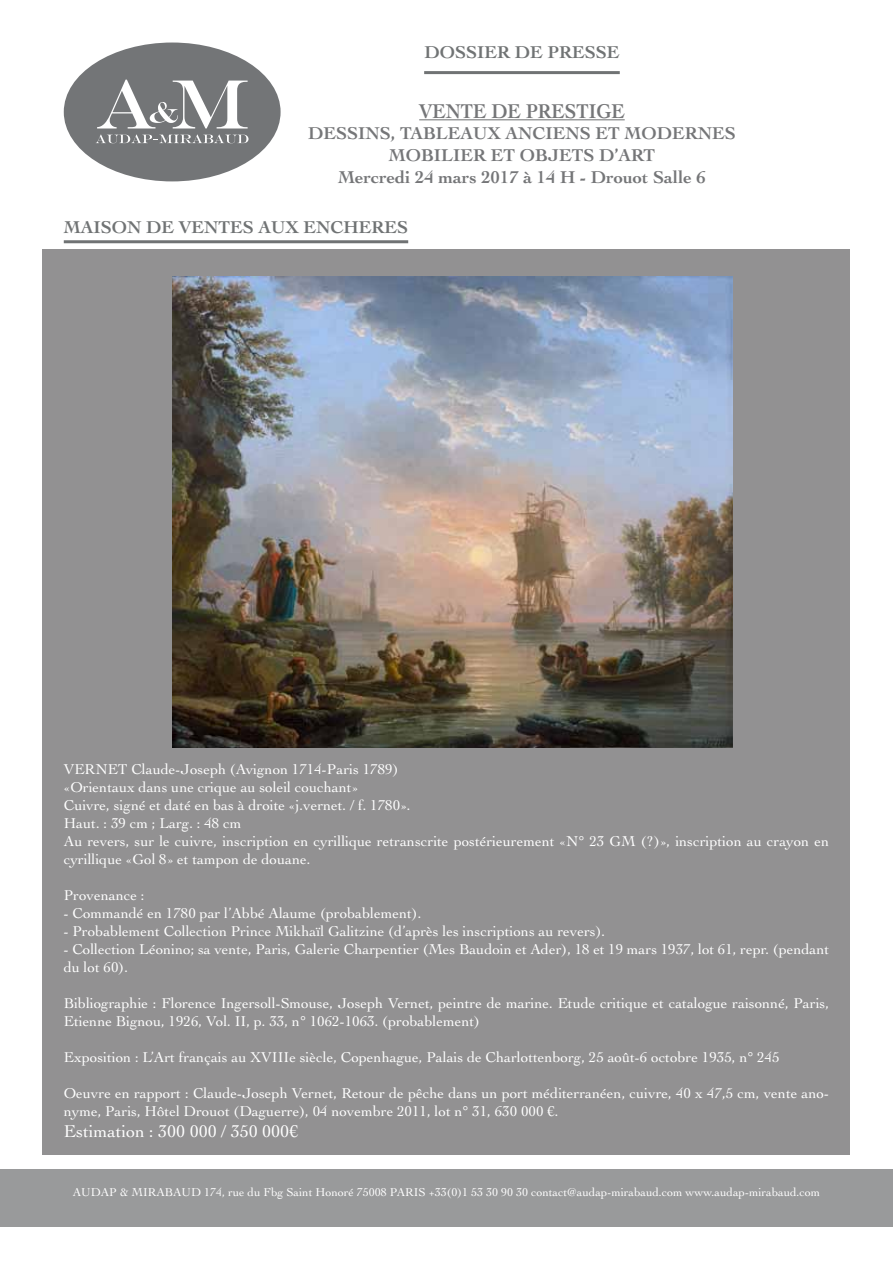
<style>
.page{position:relative;width:893px;height:1263px;background:#fff}
.page>*{position:absolute;margin:0;border:0;box-sizing:border-box;transform-origin:0 0}
.t1{font:700 21px "Cochin LT Std";color:#757678;scale:.9 1}
.t2{font:700 18px/21.6px "Cochin LT Std";color:#757678;text-align:center}
.t3{font:700 18px "Cochin LT Std";color:#707374}
.t4{font:18px "Cochin LT Std";color:#fff}
.t5{font:15px/18px "Cochin LT Std";color:#fff}
.t6{font:12px "Cochin LT Std";color:#fff}
</style>
<div class="page">
<div style="left:0;top:1169px;width:893px;height:58px;background:#999a9b"></div>
<div style="left:64px;top:43px;width:217px;height:138px;background:#737577;border-radius:50%"></div>
<svg style="left:97px;top:80px;width:151px;height:48px"></svg>
<svg style="left:96px;top:134px;width:152px;height:9px"></svg>
<hr style="left:64px;top:240px;width:344px;height:3px;background:#707374">
<hr style="left:419px;top:119px;width:206px;height:1px;background:#757678">
<hr style="left:424px;top:71px;width:196px;height:3px;background:#707374">
<div style="left:43px;top:249px;width:807px;height:905px;background:#929192"></div>
<img style="left:172px;top:277px;width:560px;height:470px">
<p class="t3" style="left:424px;top:42px;width:197px">DOSSIER DE PRESSE</p>
<h1 class="t1" style="left:419px;top:99px;width:230px">VENTE DE PRESTIGE</h1>
<p class="t2" style="left:308px;top:123px;width:429px">DESSINS, TABLEAUX ANCIENS ET MODERNES<br>MOBILIER ET OBJETS D’ART<br>Mercredi 24 mars 2017 à 14 H - Drouot Salle 6</p>
<p class="t3" style="left:64px;top:216px;width:346px">MAISON DE VENTES AUX ENCHERES</p>
<p class="t5" style="left:64px;top:760px;width:767px">VERNET Claude-Joseph (Avignon 1714-Paris 1789)<br>«Orientaux dans une crique au soleil couchant»<br>Cuivre, signé et daté en bas à droite «j.vernet. / f. 1780».<br>Haut. : 39 cm ; Larg. : 48 cm<br>Au revers, sur le cuivre, inscription en cyrillique retranscrite postérieurement «N° 23 GM (?)», inscription au crayon en cyrillique «Gol 8» et tampon de douane.</p>
<p class="t5" style="left:64px;top:886px;width:82px">Provenance :</p>
<p class="t5" style="left:64px;top:904px;width:359px">- Commandé en 1780 par l’Abbé Alaume (probablement).</p>
<p class="t5" style="left:64px;top:922px;width:543px">- Probablement Collection Prince Mikhaïl Galitzine (d’après les inscriptions au revers).</p>
<p class="t5" style="left:64px;top:940px;width:767px">- Collection Léonino; sa vente, Paris, Galerie Charpentier (Mes Baudoin et Ader), 18 et 19 mars 1937, lot 61, repr. (pendant du lot 60).</p>
<p class="t5" style="left:64px;top:994px;width:767px">Bibliographie : Florence Ingersoll-Smouse, Joseph Vernet, peintre de marine. Etude critique et catalogue raisonné, Paris,<br>Etienne Bignou, 1926, Vol. II, p. 33, n° 1062-1063. (probablement)</p>
<p class="t5" style="left:64px;top:1048px;width:717px">Exposition : L’Art français au XVIIIe siècle, Copenhague, Palais de Charlottenborg, 25 août-6 octobre 1935, n° 245</p>
<p class="t5" style="left:64px;top:1084px;width:767px">Oeuvre en rapport : Claude-Joseph Vernet, Retour de pêche dans un port méditerranéen, cuivre, 40 x 47,5 cm, vente ano&shy;nyme, Paris, Hôtel Drouot (Daguerre), 04 novembre 2011, lot n° 31, 630 000 €.</p>
<p class="t4" style="left:64px;top:1121px;width:236px">Estimation : 300 000 / 350 000€</p>
<p class="t6" style="left:73px;top:1185px;width:749px">AUDAP &amp; MIRABAUD 174, rue du Fbg Saint Honoré 75008 PARIS +33(0)1 53 30 90 30 contact@audap-mirabaud.com www.audap-mirabaud.com</p>
</div>
